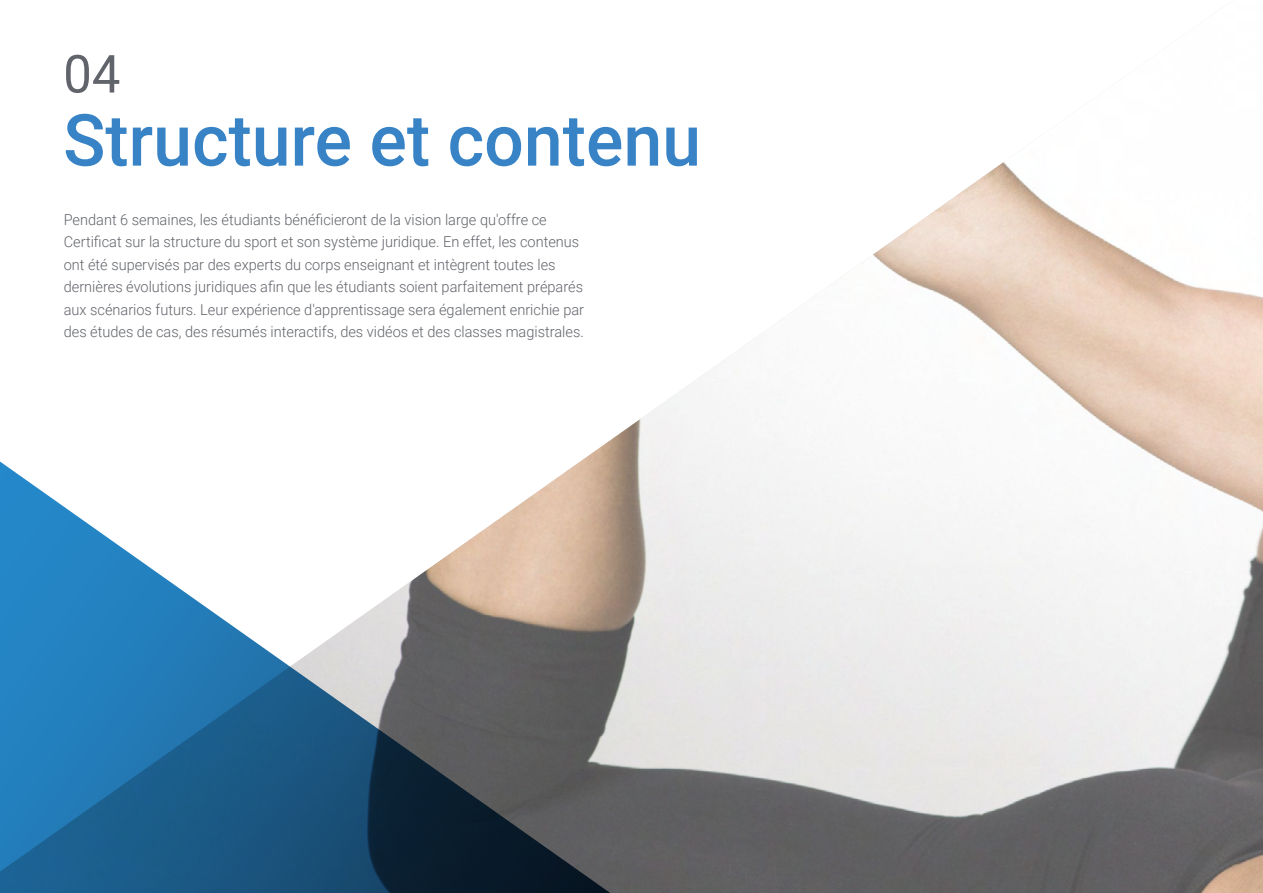
<style>
.page{position:relative;width:1263px;height:893px;background:#fff}
.page>*{position:absolute;margin:0;border:0;box-sizing:border-box;transform-origin:0 0}
.t1{font:500 72px "Roboto";color:#3783c5}
.t2{font:52.5px "Roboto";color:#61646a}
.t3{font:300 15px/22.5px "Roboto";color:#61646a}
</style>
<div class="page">
<img style="left:602px;top:162px;width:661px;height:731px">
<svg style="left:0;top:446px;width:640px;height:447px"></svg>
<h2 class="t2" style="left:63px;top:37px;width:59px">04</h2>
<h1 class="t1" style="left:63px;top:90px;width:639px">Structure et contenu</h1>
<p class="t3" style="left:64px;top:208px;width:522px">Pendant 6 semaines, les étudiants bénéficieront de la vision large qu'offre ce Certificat sur la structure du sport et son système juridique. En effet, les contenus ont été supervisés par des experts du corps enseignant et intègrent toutes les dernières évolutions juridiques afin que les étudiants soient parfaitement préparés aux scénarios futurs. Leur expérience d'apprentissage sera également enrichie par des études de cas, des résumés interactifs, des vidéos et des classes magistrales.</p>
</div>
